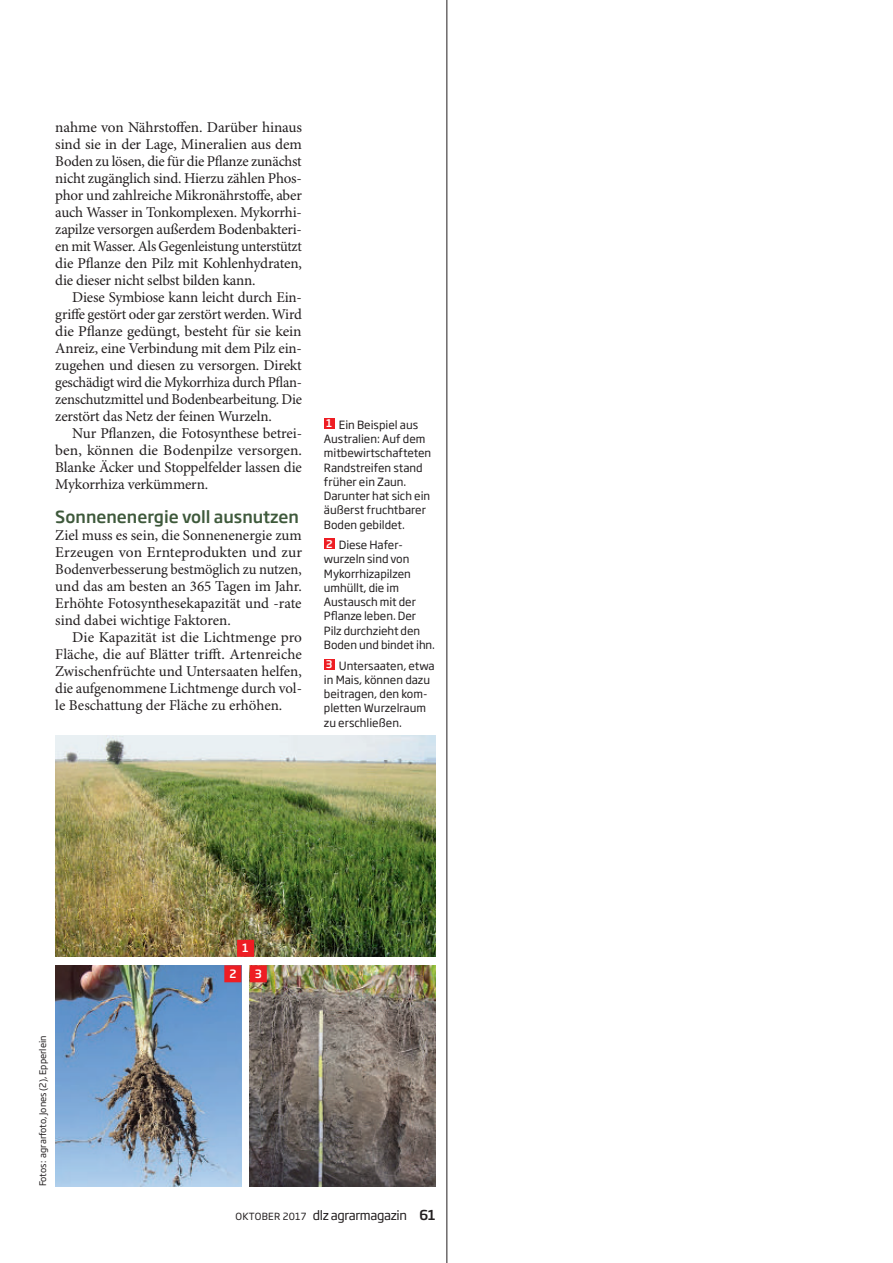
<style>
.page{position:relative;width:893px;height:1263px;background:#fff}
.page>*{position:absolute;margin:0;border:0;box-sizing:border-box;transform-origin:0 0}
.t1{font:500 16.5px "Soho Gothic Pro";color:#3e593b}
.t2{font:15px/17px "Minion Pro";letter-spacing:-.01em;color:#231f20;text-align:justify}
.t3{font:12.75px "Soho Gothic Pro";letter-spacing:-.025em;color:#231f20}
.t4{font:11.25px/14.2px "Soho Gothic Pro";color:#231f20}
.t5{font:500 11.25px "Soho Gothic Pro";color:#fff}
.t6{font:9px "Soho Gothic Pro";color:#231f20}
.s1{font-weight:500;font-size:10.5px;color:#fff}
.s2{font-size:9.75px}
.s3{font-weight:500;font-size:13.5px}
</style>
<div class="page">
<hr style="left:446px;top:0;width:1px;height:1263px;background:#231f20">
<img style="left:55px;top:736px;width:381px;height:221px">
<img style="left:55px;top:965px;width:186px;height:221px">
<img style="left:250px;top:965px;width:186px;height:221px">
<div style="left:324px;top:418px;width:11px;height:11px;background:#ee1d23"></div>
<div style="left:324px;top:539px;width:11px;height:10px;background:#ee1d23"></div>
<div style="left:324px;top:659px;width:11px;height:11px;background:#ee1d23"></div>
<div style="left:238px;top:940px;width:15px;height:16px;background:#ee1d23"></div>
<div style="left:237px;top:940px;width:17px;height:17px;border:2px solid #ee1d23"></div>
<div style="left:225px;top:966px;width:16px;height:15px;background:#ee1d23"></div>
<div style="left:224px;top:965px;width:17px;height:17px;border:2px solid #ee1d23"></div>
<div style="left:251px;top:966px;width:15px;height:15px;background:#ee1d23"></div>
<div style="left:250px;top:965px;width:17px;height:17px;border:2px solid #ee1d23"></div>
<p class="t2" style="left:55px;top:119px;width:248px">nahme von Nährstofen. Darüber hinaus sind sie in der Lage, Mineralien aus dem Boden zu lösen, die für die Planze zunächst nicht zugänglich sind. Hierzu zählen Phos&shy;phor und zahlreiche Mikronährstofe, aber auch Wasser in Tonkomplexen. Mykorrhi&shy;zapilze versorgen außerdem Bodenbakteri&shy;en mit Wasser. Als Gegenleistung unterstützt die Planze den Pilz mit Kohlenhydraten, die dieser nicht selbst bilden kann.</p>
<p class="t2" style="left:55px;top:289px;width:248px;text-indent:17px">Diese Symbiose kann leicht durch Ein&shy;grife gestört oder gar zerstört werden. Wird die Planze gedüngt, besteht für sie kein Anreiz, eine Verbindung mit dem Pilz ein&shy;zugehen und diesen zu versorgen. Direkt geschädigt wird die Mykorrhiza durch Plan&shy;zenschutzmittel und Bodenbearbeitung. Die zerstört das Netz der feinen Wurzeln.</p>
<p class="t2" style="left:55px;top:425px;width:248px;text-indent:17px">Nur Planzen, die Fotosynthese betrei&shy;ben, können die Bodenpilze versorgen.<br>Blanke Äcker und Stoppelfelder lassen die Mykorrhiza verkümmern.</p>
<p class="t1" style="left:55px;top:510px;width:245px">Sonnenenergie voll ausnutzen</p>
<p class="t2" style="left:55px;top:528px;width:248px">Ziel muss es sein, die Sonnenenergie zum Erzeugen von Ernteprodukten und zur Bodenverbesserung bestmöglich zu nutzen, und das am besten an 365 Tagen im Jahr.<br>Erhöhte Fotosynthesekapazität und -rate sind dabei wichtige Faktoren.</p>
<p class="t2" style="left:55px;top:630px;width:248px;text-indent:17px">Die Kapazität ist die Lichtmenge pro Fläche, die auf Blätter trit. Artenreiche Zwischenfrüchte und Untersaaten helfen, die aufgenommene Lichtmenge durch vol&shy;le Beschattung der Fläche zu erhöhen.</p>
<p class="t4" style="left:324px;top:418px;width:109px"><span class="s1">1</span> Ein Beispiel aus<br>Australien: Auf dem mitbewirtschafteten<br>Randstreifen stand früher ein Zaun.<br>Darunter hat sich ein äußerst fruchtbarer<br>Boden gebildet.</p>
<p class="t4" style="left:324px;top:538px;width:113px"><span class="s1">2</span> Diese Hafer&shy;wurzeln sind von<br>Mykorrhizapilzen umhüllt, die im<br>Austausch mit der<br>Planze leben. Der<br>Pilz durchzieht den<br>Boden und bindet ihn.</p>
<p class="t4" style="left:324px;top:658px;width:112px"><span class="s1">3</span> Untersaaten, etwa in Mais, können dazu beitragen, den kom&shy;pletten Wurzelraum zu erschließen.</p>
<p class="t6" style="left:38px;top:1186px;width:152px;rotate:-90deg">Fotos: agrarfoto, Jones (2), Epperlein</p>
<p class="t5" style="left:242px;top:943px;width:8px">1</p>
<p class="t5" style="left:229px;top:969px;width:8px">2</p>
<p class="t5" style="left:255px;top:969px;width:9px">3</p>
<p class="t3" style="left:235px;top:1209px;width:202px"><span class="s2">OkTOBER 2017</span> dlz agrarmagazin <span class="s3">61</span></p>
</div>
